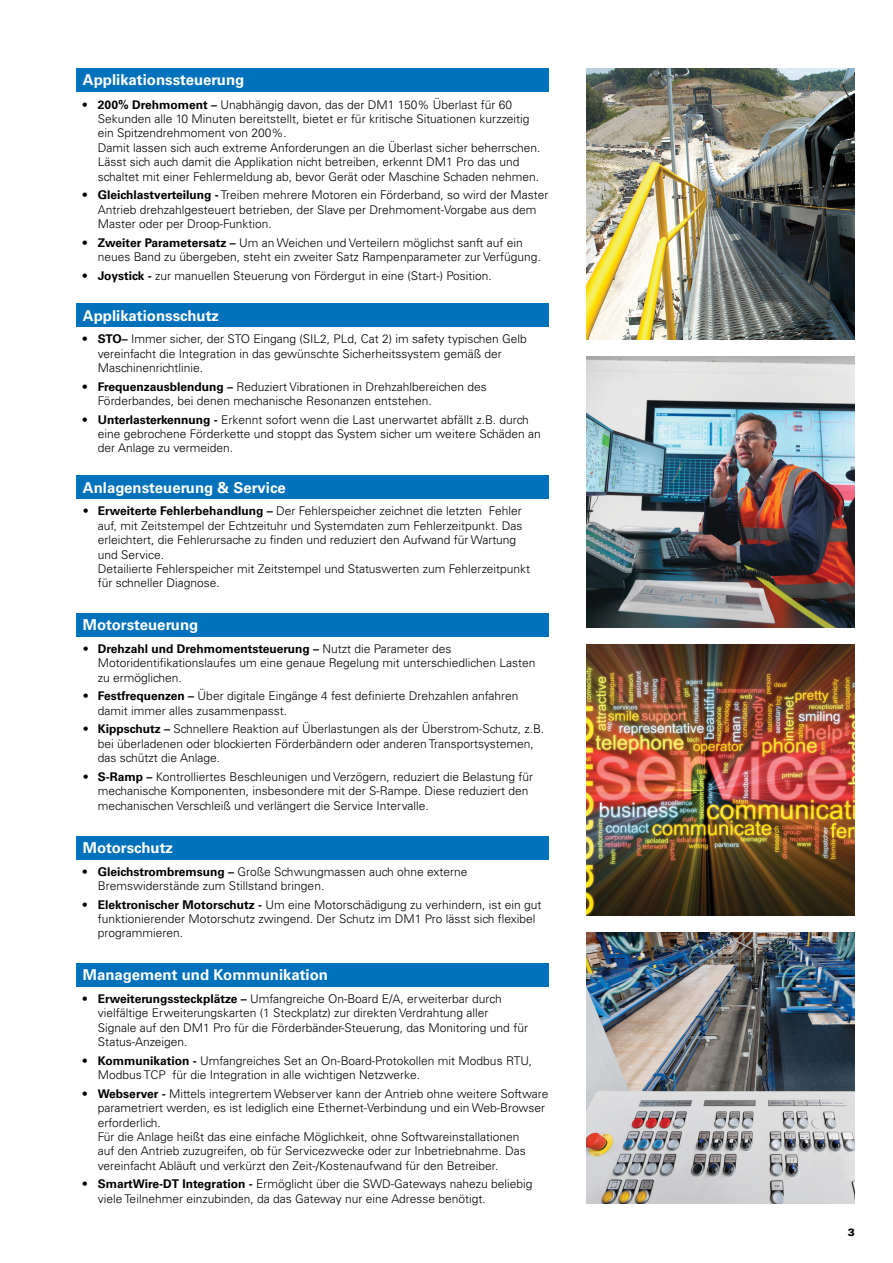
<style>
.page{position:relative;width:893px;height:1263px;background:#fff}
.page>*{position:absolute;margin:0;border:0;box-sizing:border-box;transform-origin:0 0}
.t1{font:700 15px "Univers LT Std";color:#fff}
.t2{font:300 12px/14.4px "Univers LT Std";color:#000}
.t3{font:900 10.5px "Univers LT Std";color:#000}
.s1{font-weight:700}
</style>
<div class="page">
<img style="left:587px;top:644px;width:268px;height:271px">
<img style="left:587px;top:932px;width:268px;height:271px">
<img style="left:587px;top:69px;width:268px;height:270px">
<img style="left:587px;top:356px;width:268px;height:271px">
<div style="left:77px;top:68px;width:472px;height:23px;background:#0071bb"></div>
<div style="left:77px;top:836px;width:472px;height:23px;background:#0071bb"></div>
<div style="left:77px;top:963px;width:472px;height:24px;background:#0071bb"></div>
<div style="left:77px;top:476px;width:472px;height:23px;background:#0071bb"></div>
<div style="left:77px;top:613px;width:472px;height:24px;background:#0071bb"></div>
<div style="left:77px;top:304px;width:472px;height:23px;background:#0071bb"></div>
<p class="t1" style="left:83px;top:71px;width:163px">Applikationssteuerung</p>
<p class="t2" style="left:98px;top:97px;width:444px;text-indent:-15px"><span class="s1">• 200% Drehmoment –</span> Unabhängig davon, das der DM1 150% Überlast für 60<br>Sekunden alle 10 Minuten bereitstellt, bietet er für kritische Situationen kurzzeitig ein Spitzendrehmoment von 200%.<br>Damit lassen sich auch extreme Anforderungen an die Überlast sicher beherrschen.<br>Lässt sich auch damit die Applikation nicht betreiben, erkennt DM1 Pro das und schaltet mit einer Fehlermeldung ab, bevor Gerät oder Maschine Schaden nehmen.</p>
<p class="t2" style="left:98px;top:188px;width:452px;text-indent:-15px"><span class="s1">• Gleichlastverteilung -</span> Treiben mehrere Motoren ein Förderband, so wird der Master<br>Antrieb drehzahlgesteuert betrieben, der Slave per Drehmoment-Vorgabe aus dem<br>Master oder per Droop-Funktion.</p>
<p class="t2" style="left:98px;top:235px;width:445px;text-indent:-15px"><span class="s1">• Zweiter Parametersatz –</span> Um an Weichen und Verteilern möglichst sanft auf ein neues Band zu übergeben, steht ein zweiter Satz Rampenparameter zur Verfügung.</p>
<p class="t2" style="left:83px;top:268px;width:410px"><span class="s1">• Joystick -</span> zur manuellen Steuerung von Fördergut in eine (Start-) Position.</p>
<p class="t1" style="left:83px;top:307px;width:138px">Applikationsschutz</p>
<p class="t2" style="left:98px;top:332px;width:431px;text-indent:-15px"><span class="s1">• STO–</span> Immer sicher, der STO Eingang (SIL2, PLd, Cat 2) im safety typischen Gelb vereinfacht die Integration in das gewünschte Sicherheitssystem gemäß der<br>Maschinenrichtlinie.</p>
<p class="t2" style="left:98px;top:379px;width:391px;text-indent:-15px"><span class="s1">• Frequenzausblendung –</span> Reduziert Vibrationen in Drehzahlbereichen des<br>Förderbandes, bei denen mechanische Resonanzen entstehen.</p>
<p class="t2" style="left:98px;top:412px;width:444px;text-indent:-15px"><span class="s1">• Unterlasterkennung -</span> Erkennt sofort wenn die Last unerwartet abfällt z.B. durch eine gebrochene Förderkette und stoppt das System sicher um weitere Schäden an der Anlage zu vermeiden.</p>
<p class="t1" style="left:83px;top:479px;width:205px">Anlagensteuerung &amp; Service</p>
<p class="t2" style="left:98px;top:504px;width:434px;text-indent:-15px">• <span class="s1">Erweiterte Fehlerbehandlung –</span> Der Fehlerspeicher zeichnet die letzten Fehler auf, mit Zeitstempel der Echtzeituhr und Systemdaten zum Fehlerzeitpunkt. Das erleichtert, die Fehlerursache zu finden und reduziert den Aufwand für Wartung und Service.<br>Detailierte Fehlerspeicher mit Zeitstempel und Statuswerten zum Fehlerzeitpunkt für schneller Diagnose.</p>
<p class="t1" style="left:83px;top:616px;width:117px">Motorsteuerung</p>
<p class="t2" style="left:98px;top:641px;width:439px;text-indent:-15px">• <span class="s1">Drehzahl und Drehmomentsteuerung –</span> Nutzt die Parameter des<br>Motoridentifikationslaufes um eine genaue Regelung mit unterschiedlichen Lasten zu ermöglichen.</p>
<p class="t2" style="left:98px;top:689px;width:422px;text-indent:-15px">• <span class="s1">Festfrequenzen –</span> Über digitale Eingänge 4 fest definierte Drehzahlen anfahren damit immer alles zusammenpasst.</p>
<p class="t2" style="left:98px;top:722px;width:448px;text-indent:-15px">• <span class="s1">Kippschutz –</span> Schnellere Reaktion auf Überlastungen als der Überstrom-Schutz, z.B. bei überladenen oder blockierten Förderbändern oder anderen Transportsystemen, das schützt die Anlage.</p>
<p class="t2" style="left:98px;top:769px;width:437px;text-indent:-15px">• <span class="s1">S-Ramp –</span> Kontrolliertes Beschleunigen und Verzögern, reduziert die Belastung für mechanische Komponenten, insbesondere mit der S-Rampe. Diese reduziert den mechanischen Verschleiß und verlängert die Service Intervalle.</p>
<p class="t1" style="left:83px;top:839px;width:92px">Motorschutz</p>
<p class="t2" style="left:98px;top:864px;width:371px;text-indent:-15px"><span class="s1">• Gleichstrombremsung –</span> Große Schwungmassen auch ohne externe<br>Bremswiderstände zum Stillstand bringen.</p>
<p class="t2" style="left:98px;top:897px;width:445px;text-indent:-15px"><span class="s1">• Elektronischer Motorschutz -</span> Um eine Motorschädigung zu verhindern, ist ein gut funktionierender Motorschutz zwingend. Der Schutz im DM1 Pro lässt sich flexibel programmieren.</p>
<p class="t1" style="left:83px;top:966px;width:247px">Management und Kommunikation</p>
<p class="t2" style="left:98px;top:991px;width:432px;text-indent:-15px"><span class="s1">• Erweiterungssteckplätze –</span> Umfangreiche On-Board E/A, erweiterbar durch vielfältige Erweiterungskarten (1 Steckplatz) zur direkten Verdrahtung aller Signale auf den DM1 Pro für die Förderbänder-Steuerung, das Monitoring und für Status-Anzeigen.</p>
<p class="t2" style="left:98px;top:1053px;width:436px;text-indent:-15px"><span class="s1">• Kommunikation -</span> Umfangreiches Set an On-Board-Protokollen mit Modbus RTU,<br>Modbus TCP für die Integration in alle wichtigen Netzwerke.</p>
<p class="t2" style="left:98px;top:1086px;width:452px;text-indent:-15px"><span class="s1">• Webserver -</span> Mittels integrertem Webserver kann der Antrieb ohne weitere Software parametriert werden, es ist lediglich eine Ethernet-Verbindung und ein Web-Browser erforderlich.<br>Für die Anlage heißt das eine einfache Möglichkeit, ohne Softwareinstallationen<br>auf den Antrieb zuzugreifen, ob für Servicezwecke oder zur Inbetriebnahme. Das vereinfacht Abläuft und verkürzt den Zeit-/Kostenaufwand für den Betreiber.</p>
<p class="t2" style="left:98px;top:1177px;width:436px;text-indent:-15px"><span class="s1">• SmartWire-DT Integration -</span> Ermöglicht über die SWD-Gateways nahezu beliebig viele Teilnehmer einzubinden, da das Gateway nur eine Adresse benötigt.</p>
<p class="t3" style="left:848px;top:1225px;width:9px">3</p>
</div>
